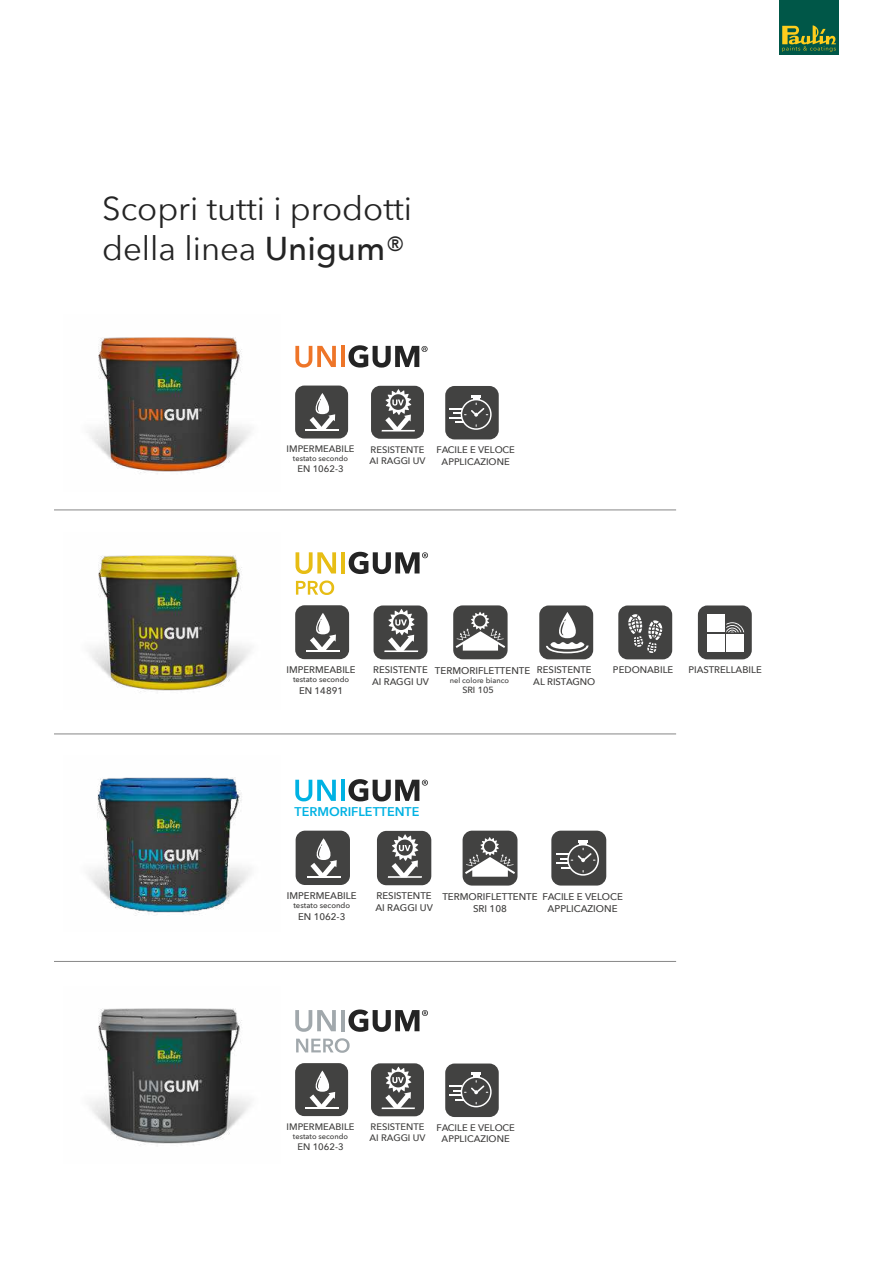
<style>
.page{position:relative;width:893px;height:1263px;background:#fff}
.page>*{position:absolute;margin:0;border:0;box-sizing:border-box;transform-origin:0 0}
.t1{font:33px/39.6px "Avenir Next";color:#242424}
.t2{font:600 12.6px "Avenir Next";color:#00b2e3}
.t3{font:500 9.75px/11.7px "Avenir Next";color:#3d3c3b;text-align:center}
.t4{font:500 9.6px/11.4px "Avenir Next";color:#3d3c3b}
.t5{font:500 9.45px/11.2px "Avenir Next";color:#3d3c3b}
.t6{font:500 9px "Avenir Next";color:#3d3c3b}
.t7{font:500 7.65px "Avenir Next";color:#3d3c3b}
.t8{font:500 7.5px "Avenir Next";color:#3d3c3b}
.t9{font:500 7.5px "Avenir Next";color:#424241}
.s1{font-weight:500}
</style>
<div class="page">
<div style="left:779px;top:0;width:60px;height:54px;background:#005748"></div>
<svg style="left:782px;top:25px;width:54px;height:27px"></svg>
<img style="left:89px;top:337px;width:162px;height:137px">
<img style="left:90px;top:555px;width:161px;height:137px">
<img style="left:88px;top:777px;width:162px;height:139px">
<img style="left:90px;top:1008px;width:161px;height:137px">
<svg style="left:295px;top:346px;width:41px;height:22px"></svg>
<hr style="left:341px;top:346px;width:4px;height:21px;background:#ee7528">
<svg style="left:348px;top:345px;width:80px;height:23px"></svg>
<svg style="left:295px;top:780px;width:41px;height:21px"></svg>
<hr style="left:341px;top:780px;width:4px;height:21px;background:#00b2e3">
<svg style="left:348px;top:779px;width:80px;height:22px"></svg>
<svg style="left:295px;top:1010px;width:41px;height:22px"></svg>
<hr style="left:341px;top:1010px;width:4px;height:21px;background:#a1a8ac">
<svg style="left:348px;top:1009px;width:80px;height:23px"></svg>
<svg style="left:296px;top:1038px;width:54px;height:15px"></svg>
<hr style="left:54px;top:509px;width:622px;height:1px;background:#878787">
<hr style="left:54px;top:733px;width:622px;height:1px;background:#878787">
<hr style="left:54px;top:961px;width:622px;height:1px;background:#878787">
<div style="left:371px;top:386px;width:53px;height:53px;background:#424241;border-radius:9px"></div>
<hr style="left:382px;top:430px;width:33px;height:1px;background:#fff">
<svg style="left:385px;top:389px;width:26px;height:41px"></svg>
<div style="left:295px;top:386px;width:53px;height:52px;background:#424241;border-radius:9px"></div>
<svg style="left:310px;top:393px;width:25px;height:37px"></svg>
<hr style="left:306px;top:430px;width:33px;height:1px;background:#fff">
<div style="left:445px;top:386px;width:54px;height:53px;background:#424241;border-radius:9px"></div>
<svg style="left:450px;top:395px;width:42px;height:35px"></svg>
<div style="left:371px;top:1063px;width:53px;height:53px;background:#424241;border-radius:9px"></div>
<hr style="left:382px;top:1107px;width:33px;height:2px;background:#fff">
<svg style="left:385px;top:1067px;width:26px;height:41px"></svg>
<div style="left:295px;top:1063px;width:53px;height:53px;background:#424241;border-radius:9px"></div>
<svg style="left:310px;top:1070px;width:25px;height:37px"></svg>
<hr style="left:306px;top:1107px;width:33px;height:2px;background:#fff">
<div style="left:445px;top:1063px;width:54px;height:54px;background:#424241;border-radius:9px"></div>
<svg style="left:450px;top:1073px;width:42px;height:34px"></svg>
<div style="left:377px;top:831px;width:54px;height:54px;background:#424241;border-radius:9px"></div>
<hr style="left:388px;top:876px;width:34px;height:2px;background:#fff">
<svg style="left:392px;top:834px;width:26px;height:43px"></svg>
<div style="left:296px;top:831px;width:54px;height:54px;background:#424241;border-radius:9px"></div>
<svg style="left:310px;top:838px;width:27px;height:38px"></svg>
<hr style="left:307px;top:876px;width:34px;height:1px;background:#fff">
<div style="left:551px;top:831px;width:55px;height:54px;background:#424241;border-radius:10px"></div>
<svg style="left:556px;top:840px;width:43px;height:36px"></svg>
<div style="left:463px;top:831px;width:54px;height:54px;background:#424241;border-radius:10px"></div>
<svg style="left:465px;top:837px;width:50px;height:40px"></svg>
<svg style="left:296px;top:580px;width:38px;height:15px"></svg>
<svg style="left:296px;top:552px;width:40px;height:22px"></svg>
<hr style="left:341px;top:552px;width:4px;height:21px;background:#e7bd14">
<svg style="left:349px;top:552px;width:79px;height:22px"></svg>
<div style="left:374px;top:605px;width:53px;height:54px;background:#424241;border-radius:9px"></div>
<hr style="left:384px;top:650px;width:34px;height:2px;background:#fff">
<svg style="left:388px;top:609px;width:27px;height:42px"></svg>
<div style="left:698px;top:605px;width:54px;height:54px;background:#424241;border-radius:9px"></div>
<div style="left:707px;top:634px;width:18px;height:17px;background:#fff"></div>
<div style="left:707px;top:615px;width:18px;height:17px;background:#fff"></div>
<div style="left:726px;top:634px;width:18px;height:17px;background:#fff"></div>
<svg style="left:726px;top:622px;width:18px;height:10px"></svg>
<div style="left:539px;top:605px;width:54px;height:54px;background:#424241;border-radius:9px"></div>
<svg style="left:546px;top:612px;width:43px;height:41px"></svg>
<div style="left:618px;top:605px;width:54px;height:54px;background:#424241;border-radius:9px"></div>
<svg style="left:628px;top:614px;width:34px;height:39px"></svg>
<div style="left:295px;top:605px;width:54px;height:54px;background:#424241;border-radius:9px"></div>
<svg style="left:310px;top:613px;width:26px;height:37px"></svg>
<hr style="left:306px;top:650px;width:34px;height:2px;background:#fff">
<div style="left:453px;top:605px;width:55px;height:54px;background:#424241;border-radius:9px"></div>
<svg style="left:456px;top:612px;width:49px;height:39px"></svg>
<h1 class="t1" style="left:102px;top:187px;width:312px">Scopri tutti i prodotti della linea <span class="s1">Unigum</span>®</h1>
<p class="t5" style="left:287px;top:443px;width:69px">IMPERMEABILE</p>
<p class="t8" style="left:293px;top:452px;width:57px">testato secondo</p>
<p class="t5" style="left:297px;top:463px;width:48px">EN 1062-3</p>
<p class="t5" style="left:369px;top:443px;width:58px">RESISTENTE<br>AI RAGGI UV</p>
<p class="t5" style="left:436px;top:444px;width:80px;text-align:center">FACILE E VELOCE<br>APPLICAZIONE</p>
<p class="t3" style="left:435px;top:664px;width:97px">TERMORIFLETTENTE</p>
<p class="t6" style="left:462px;top:683px;width:33px">SRI 105</p>
<p class="t4" style="left:287px;top:664px;width:71px">IMPERMEABILE</p>
<p class="t4" style="left:613px;top:664px;width:62px">PEDONABILE</p>
<p class="t4" style="left:688px;top:664px;width:75px">PIASTRELLABILE</p>
<p class="t7" style="left:293px;top:673px;width:58px">testato secondo</p>
<p class="t4" style="left:299px;top:684px;width:45px">EN 14891</p>
<p class="t4" style="left:372px;top:664px;width:59px">RESISTENTE<br>AI RAGGI UV</p>
<p class="t4" style="left:533px;top:664px;width:64px;text-align:center">RESISTENTE<br>AL RISTAGNO</p>
<p class="t9" style="left:450px;top:674px;width:61px">nel colore bianco</p>
<h2 class="t2" style="left:295px;top:801px;width:126px">TERMORIFLETTENTE</h2>
<p class="t4" style="left:287px;top:890px;width:71px">IMPERMEABILE</p>
<p class="t7" style="left:293px;top:899px;width:58px">testato secondo</p>
<p class="t4" style="left:298px;top:910px;width:49px">EN 1062-3</p>
<p class="t4" style="left:375px;top:890px;width:59px">RESISTENTE<br>AI RAGGI UV</p>
<p class="t3" style="left:442px;top:890px;width:97px">TERMORIFLETTENTE<br>SRI 108</p>
<p class="t3" style="left:542px;top:890px;width:82px">FACILE E VELOCE<br>APPLICAZIONE</p>
<p class="t5" style="left:287px;top:1121px;width:69px">IMPERMEABILE</p>
<p class="t8" style="left:293px;top:1130px;width:57px">testato secondo</p>
<p class="t5" style="left:297px;top:1141px;width:48px">EN 1062-3</p>
<p class="t5" style="left:369px;top:1121px;width:58px">RESISTENTE<br>AI RAGGI UV</p>
<p class="t5" style="left:436px;top:1122px;width:80px;text-align:center">FACILE E VELOCE<br>APPLICAZIONE</p>
</div>
